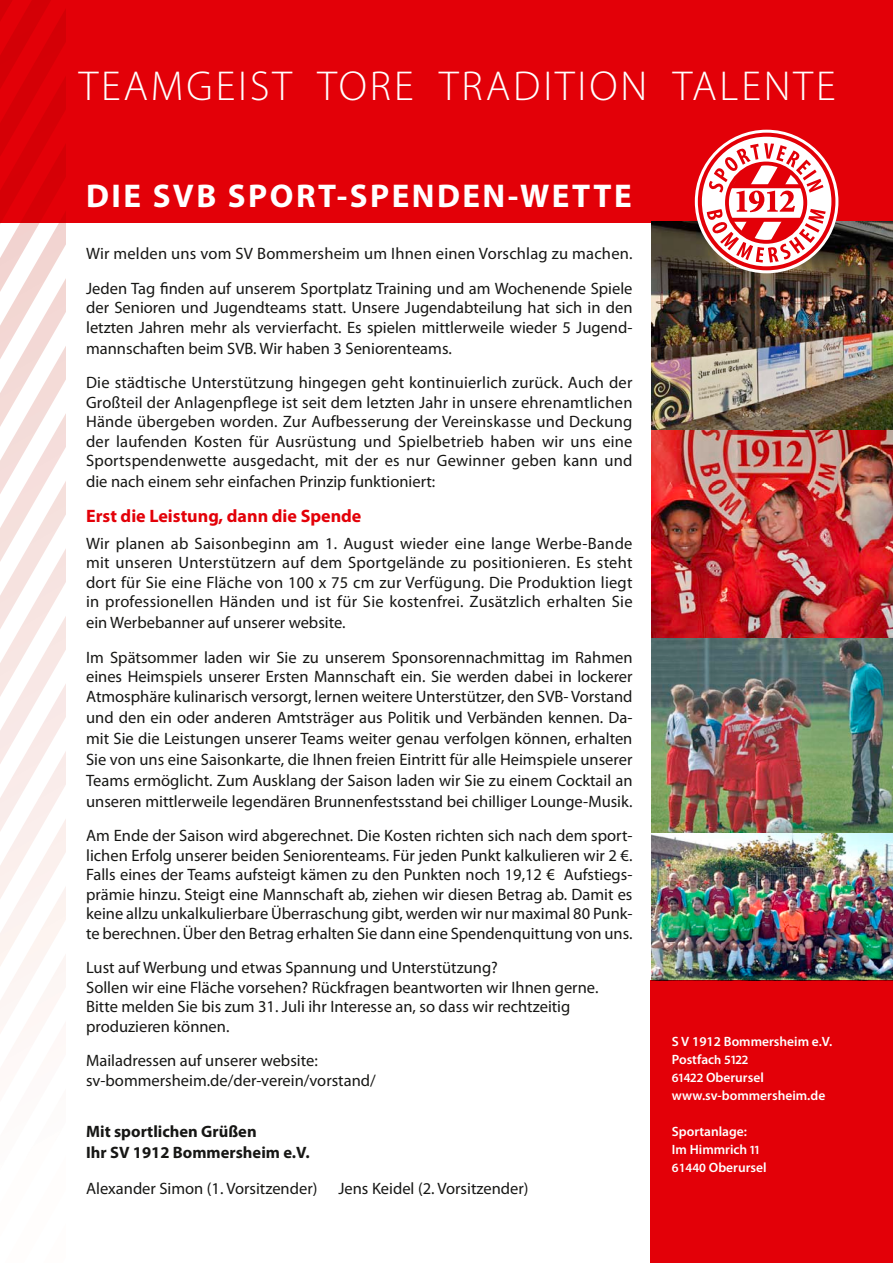
<style>
.page{position:relative;width:893px;height:1263px;background:#fff}
.page>*{position:absolute;margin:0;border:0;box-sizing:border-box;transform-origin:0 0}
.t1{font:300 42px "Myriad Pro";letter-spacing:.07em;color:#fff}
.t2{font:700 33px "Myriad Pro";letter-spacing:.075em;color:#fff}
.t3{font:700 18px "Myriad Pro";color:#e30008}
.t4{font:16.5px/19.5px "Myriad Pro";color:#171715}
.t5{font:700 16.5px/21px "Myriad Pro";color:#171715}
.t6{font:600 13.5px/18px "Myriad Pro";color:#fff}
.s1{font-size:12.6px}
.s2{font-size:12.75px}
</style>
<div class="page">
<svg style="left:5px;top:223px;width:38px;height:810px"></svg>
<svg style="left:43px;top:223px;width:23px;height:797px"></svg>
<div style="left:0;top:0;width:893px;height:223px;background:#e30008"></div>
<img style="left:652px;top:222px;width:241px;height:758px">
<div style="left:695px;top:130px;width:143px;height:143px;border:10px solid #fff;border-radius:50%"></div>
<svg style="left:700px;top:135px;width:133px;height:133px"></svg>
<div style="left:698px;top:133px;width:137px;height:137px;border:4px solid #e30008;border-radius:50%"></div>
<svg style="left:707px;top:143px;width:119px;height:120px"></svg>
<div style="left:651px;top:980px;width:242px;height:283px;background:#e30008"></div>
<h1 class="t1" style="left:79px;top:60px;width:758px">TEAMGEIST TORE TRADITION TALENTE</h1>
<h2 class="t2" style="left:86px;top:174px;width:547px">DIE SVB SPORT-SPENDEN-WETTE</h2>
<p class="t4" style="left:86px;top:236px;width:548px;line-height:34.5px">Wir melden uns vom SV Bommersheim um Ihnen einen Vorschlag zu machen.<br>Jeden Tag finden auf unserem Sportplatz Training und am Wochenende Spiele</p>
<p class="t4" style="left:86px;top:297px;width:548px">der Senioren und Jugendteams statt. Unsere Jugendabteilung hat sich in den letzten Jahren mehr als vervierfacht. Es spielen mittlerweile wieder 5 Jugend-</p>
<p class="t4" style="left:86px;top:330px;width:548px;line-height:34.5px">mannschaften beim SVB. Wir haben 3 Seniorenteams.<br>Die städtische Unterstützung hingegen geht kontinuierlich zurück. Auch der</p>
<p class="t4" style="left:86px;top:392px;width:548px;text-align:justify">Großteil der Anlagenpflege ist seit dem letzten Jahr in unsere ehrenamtlichen Hände übergeben worden. Zur Aufbesserung der Vereinskasse und Deckung der laufenden Kosten für Ausrüstung und Spielbetrieb haben wir uns eine Sportspendenwette ausgedacht, mit der es nur Gewinner geben kann und</p>
<p class="t4" style="left:86px;top:472px;width:351px">die nach einem sehr einfachen Prinzip funktioniert:</p>
<p class="t3" style="left:86px;top:504px;width:277px">Erst die Leistung, dann die Spende</p>
<p class="t4" style="left:86px;top:533px;width:548px;text-align:justify">Wir planen ab Saisonbeginn am 1. August wieder eine lange Werbe-Bande mit unseren Unterstützern auf dem Sportgelände zu positionieren. Es steht dort für Sie eine Fläche von 100 x 75 cm zur Verfügung. Die Produktion liegt in professionellen Händen und ist für Sie kostenfrei. Zusätzlich erhalten Sie</p>
<p class="t4" style="left:86px;top:605px;width:548px;line-height:34.5px">ein Werbebanner auf unserer website.<br>Im Spätsommer laden wir Sie zu unserem Sponsorennachmittag im Rahmen</p>
<p class="t4" style="left:86px;top:666px;width:548px">eines Heimspiels unserer Ersten Mannschaft ein. Sie werden dabei in lockerer<br>Atmosphäre kulinarisch versorgt, lernen weitere Unterstützer, den SVB- Vorstand</p>
<p class="t4" style="left:86px;top:706px;width:548px;line-height:21px;text-align:justify">und den ein oder anderen Amtsträger aus Politik und Verbänden kennen. Da&shy;mit Sie die Leistungen unserer Teams weiter genau verfolgen können, erhalten Sie von uns eine Saisonkarte, die Ihnen freien Eintritt für alle Heimspiele unserer Teams ermöglicht. Zum Ausklang der Saison laden wir Sie zu einem Cocktail an unseren mittlerweile legendären Brunnenfestsstand bei chilliger Lounge-Musik.</p>
<p class="t4" style="left:86px;top:826px;width:548px;text-align:justify">Am Ende der Saison wird abgerechnet. Die Kosten richten sich nach dem sport&shy;lichen Erfolg unserer beiden Seniorenteams. Für jeden Punkt kalkulieren wir 2 €.<br>Falls eines der Teams aufsteigt kämen zu den Punkten noch 19,12 € Aufstiegs&shy;prämie hinzu. Steigt eine Mannschaft ab, ziehen wir diesen Betrag ab. Damit es keine allzu unkalkulierbare Überraschung gibt, werden wir nur maximal 80 Punk&shy;te berechnen. Über den Betrag erhalten Sie dann eine Spendenquittung von uns.</p>
<p class="t4" style="left:86px;top:958px;width:514px">Lust auf Werbung und etwas Spannung und Unterstützung?<br>Sollen wir eine Fläche vorsehen? Rückfragen beantworten wir Ihnen gerne.<br>Bitte melden Sie bis zum 31. Juli ihr Interesse an, so dass wir rechtzeitig produzieren können.</p>
<p class="t4" style="left:86px;top:1051px;width:291px">Mailadressen auf unserer website: sv-bommersheim.de/der-verein/vorstand/</p>
<p class="t5" style="left:86px;top:1120px;width:225px">Mit sportlichen Grüßen<br>Ihr SV 1912 Bommersheim e.V.</p>
<p class="t4" style="left:86px;top:1178px;width:233px">Alexander Simon (1. Vorsitzender)</p>
<p class="t4" style="left:338px;top:1178px;width:192px">Jens Keidel (2. Vorsitzender)</p>
<p class="t6" style="left:672px;top:1032px;width:162px">S V 1912 Bommersheim e.V.<br>Postfac<span class="s1">h</span> <span class="s2">5122<br>61422</span> Oberursel www.sv-bommersheim.de</p>
<p class="t6" style="left:672px;top:1122px;width:96px">Sportanlage:<br>Im Himmrich <span class="s1">11<br></span><span class="s2">61440</span> Oberursel</p>
</div>
